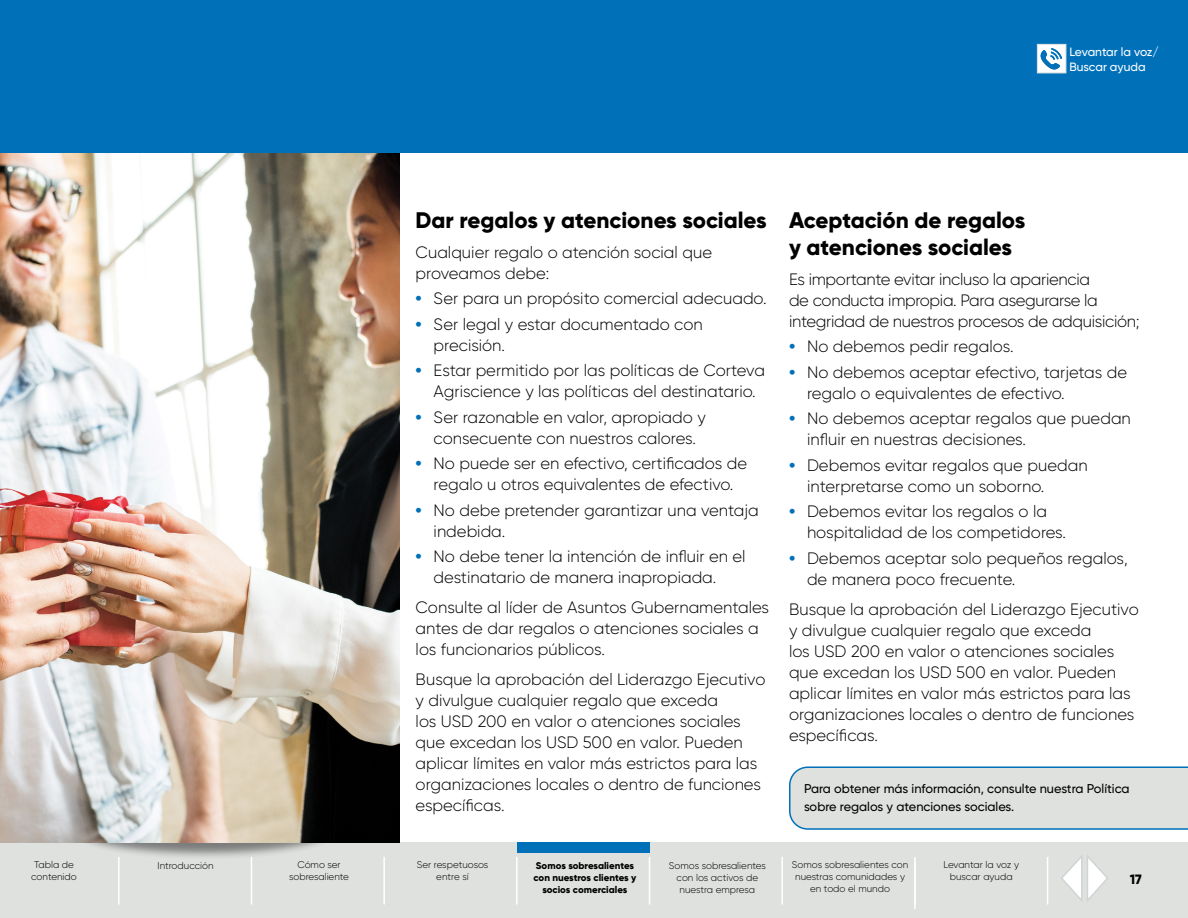
<style>
.page{position:relative;width:1188px;height:918px;background:#fff}
.page>*{position:absolute;margin:0;border:0;box-sizing:border-box;transform-origin:0 0}
.ha{font:800 22.5px/27px "Gilroy";color:#000}
.blue_bullet{font:300 16.5px/21px "Gilroy";color:#000}
.tx_space{font:300 16.5px/21px "Gilroy";color:#000}
.tx{font:300 16.5px/21px "Gilroy";letter-spacing:-.02em;color:#000}
.tx-2{font:300 16.5px/21px "Gilroy";color:#000}
.t1{font:800 13.5px "Gilroy";color:#000}
.sidebar_tx{font:500 12.75px/17.2px "Gilroy";color:#000}
.t2{font:500 12px "Gilroy";letter-spacing:-.02em;color:#fff}
.t3{font:500 12px "Gilroy";color:#fff}
.t4{font:300 9.75px/12px "Gilroy";color:#000;text-align:center}
.t5{font:800 9.75px/12px "Gilroy";color:#000;text-align:center}
.s1{font-weight:800;color:#0071b9}
</style>
<div class="page">
<div style="left:0;top:842px;width:1188px;height:76px;background:#dfe1df"></div>
<hr style="left:118px;top:857px;width:2px;height:47px;background:#fff">
<hr style="left:914px;top:857px;width:2px;height:47px;background:#fff">
<hr style="left:781px;top:857px;width:2px;height:47px;background:#fff">
<hr style="left:649px;top:857px;width:1px;height:47px;background:#fff">
<hr style="left:516px;top:857px;width:2px;height:47px;background:#fff">
<hr style="left:383px;top:857px;width:2px;height:47px;background:#fff">
<hr style="left:251px;top:857px;width:1px;height:47px;background:#fff">
<hr style="left:1047px;top:857px;width:1px;height:47px;background:#fff">
<svg style="left:1061px;top:855px;width:47px;height:46px"></svg>
<div style="left:0;top:0;width:1188px;height:153px;background:#0071b9"></div>
<div style="left:518px;top:842px;width:132px;height:11px;background:#0071b9"></div>
<div style="left:75px;top:802px;width:260px;height:58px;background:#000;opacity:.45"></div>
<img style="left:0;top:153px;width:400px;height:690px">
<svg style="left:789px;top:766px;width:399px;height:64px;background:#d4dbdd"></svg>
<hr style="left:914px;top:861px;width:2px;height:48px;background:#fff">
<div style="left:1037px;top:44px;width:29px;height:29px;background:#fff;border:1px solid #dfe1df"></div>
<svg style="left:1041px;top:48px;width:21px;height:21px"></svg>
<p class="t2" style="left:1069px;top:44px;width:91px">Levantar la voz/</p>
<p class="t3" style="left:1069px;top:59px;width:78px">Buscar ayuda</p>
<p class="ha" style="left:416px;top:207px;width:353px">Dar regalos y atenciones sociales</p>
<p class="tx-2" style="left:416px;top:242px;width:298px">Cualquier regalo o atención social que proveamos debe:</p>
<p class="blue_bullet" style="left:416px;top:288px;width:352px"><span class="s1">•</span> Ser para un propósito comercial adecuado.</p>
<p class="blue_bullet" style="left:434px;top:314px;width:271px;text-indent:-18px"><span class="s1">•</span> Ser legal y estar documentado con precisión.</p>
<p class="blue_bullet" style="left:416px;top:360px;width:351px;text-align:center"><span class="s1">•</span> Estar permitido por las políticas de Corteva<br>Agriscience y las políticas del destinatario.</p>
<p class="blue_bullet" style="left:416px;top:407px;width:292px;text-align:center"><span class="s1">•</span> Ser razonable en valor, apropiado y consecuente con nuestros calores.</p>
<p class="blue_bullet" style="left:416px;top:453px;width:333px;text-align:center"><span class="s1">•</span> No puede ser en efectivo, certificados de regalo u otros equivalentes de efectivo.</p>
<p class="blue_bullet" style="left:434px;top:500px;width:327px;text-indent:-18px"><span class="s1">•</span> No debe pretender garantizar una ventaja indebida.</p>
<p class="blue_bullet" style="left:434px;top:546px;width:313px;text-indent:-18px"><span class="s1">•</span> No debe tener la intención de influir en el destinatario de manera inapropiada.</p>
<p class="tx_space" style="left:416px;top:597px;width:355px">Consulte al líder de Asuntos Gubernamentales antes de dar regalos o atenciones sociales a los funcionarios públicos.</p>
<p class="tx_space" style="left:416px;top:669px;width:351px">Busque la aprobación del Liderazgo Ejecutivo y divulgue cualquier regalo que exceda<br>los USD 200 en valor o atenciones sociales que excedan los USD 500 en valor. Pueden aplicar límites en valor más estrictos para las organizaciones locales o dentro de funciones específicas.</p>
<p class="ha" style="left:789px;top:207px;width:238px">Aceptación de regalos y atenciones sociales</p>
<p class="tx" style="left:789px;top:269px;width:352px">Es importante evitar incluso la apariencia<br>de conducta impropia. Para asegurarse la integridad de nuestros procesos de adquisición;</p>
<p class="blue_bullet" style="left:789px;top:336px;width:226px"><span class="s1">•</span> No debemos pedir regalos.</p>
<p class="blue_bullet" style="left:807px;top:362px;width:322px;text-indent:-18px"><span class="s1">•</span> No debemos aceptar efectivo, tarjetas de regalo o equivalentes de efectivo.</p>
<p class="blue_bullet" style="left:807px;top:408px;width:325px;text-indent:-18px"><span class="s1">•</span> No debemos aceptar regalos que puedan influir en nuestras decisiones.</p>
<p class="blue_bullet" style="left:807px;top:455px;width:282px;text-indent:-18px"><span class="s1">•</span> Debemos evitar regalos que puedan interpretarse como un soborno.</p>
<p class="blue_bullet" style="left:807px;top:501px;width:261px;text-indent:-18px"><span class="s1">•</span> Debemos evitar los regalos o la hospitalidad de los competidores.</p>
<p class="blue_bullet" style="left:807px;top:548px;width:322px;text-indent:-18px"><span class="s1">•</span> Debemos aceptar solo pequeños regalos, de manera poco frecuente.</p>
<p class="tx_space" style="left:789px;top:599px;width:351px">Busque la aprobación del Liderazgo Ejecutivo y divulgue cualquier regalo que exceda<br>los USD 200 en valor o atenciones sociales que excedan los USD 500 en valor. Pueden aplicar límites en valor más estrictos para las organizaciones locales o dentro de funciones específicas.</p>
<p class="sidebar_tx" style="left:804px;top:780px;width:327px">Para obtener más información, consulte nuestra Política sobre regalos y atenciones sociales.</p>
<p class="t4" style="left:31px;top:859px;width:47px">Tabla de contenido</p>
<p class="t4" style="left:289px;top:859px;width:61px">Cómo ser sobresaliente</p>
<p class="t4" style="left:943px;top:859px;width:77px">Levantar la voz y buscar ayuda</p>
<p class="t4" style="left:417px;top:859px;width:73px">Ser respetuosos entre sí</p>
<p class="t5" style="left:534px;top:859px;width:104px">Somos sobresalientes con nuestros clientes y socios comerciales</p>
<p class="t4" style="left:669px;top:859px;width:99px">Somos sobresalientes con los activos de nuestra empresa</p>
<p class="t4" style="left:792px;top:859px;width:118px">Somos sobresalientes con nuestras comunidades y en todo el mundo</p>
<p class="t4" style="left:157px;top:859px;width:58px">Introducción</p>
<p class="t1" style="left:1130px;top:871px;width:14px">17</p>
</div>
